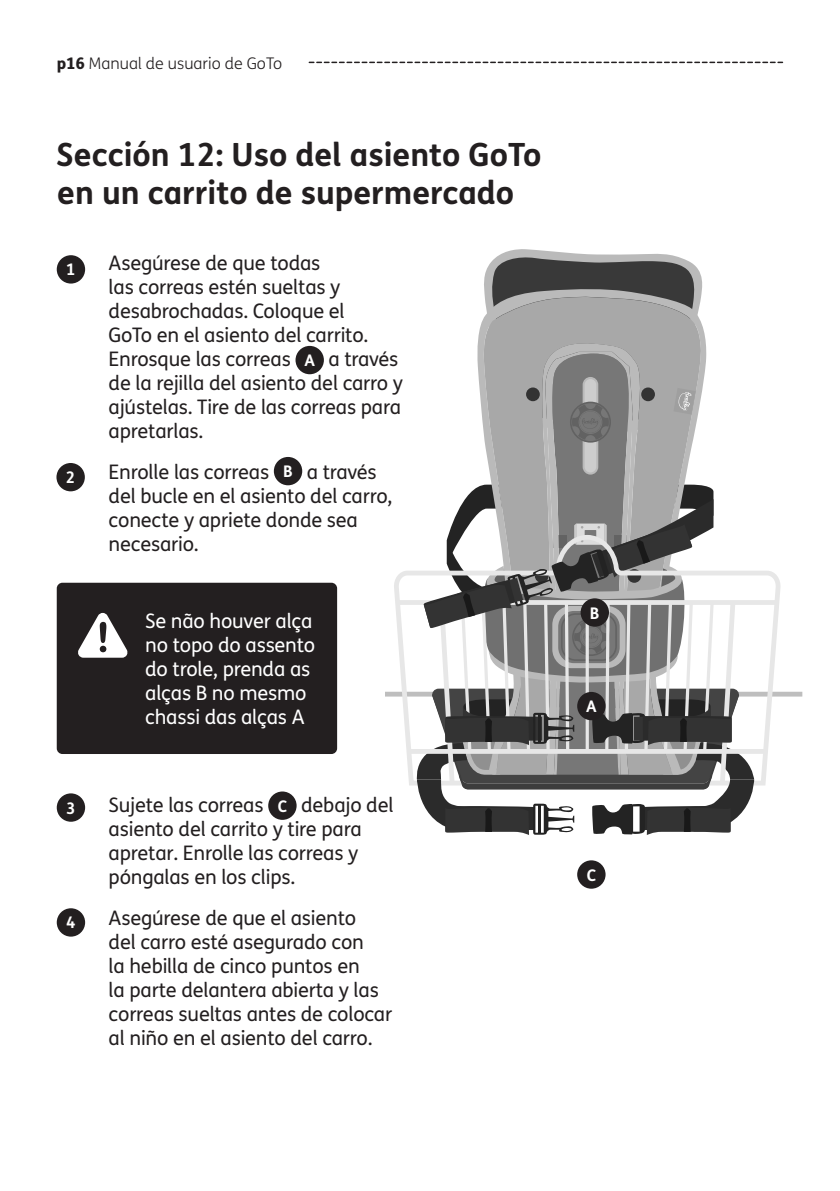
<style>
.page{position:relative;width:840px;height:1191px;background:#fff}
.page>*{position:absolute;margin:0;border:0;box-sizing:border-box;transform-origin:0 0}
.t1{font:700 32px/38.4px "FS Me";color:#231f20}
.t2{font:20px/24px "FS Me";letter-spacing:-.01em;color:#231f20}
.t3{font:20px/24px "FS Me";letter-spacing:-.01em;color:#fff}
.t4{font:300 16px "FS Me";color:#231f20}
.t5{font:700 16px "FS Me";color:#fff}
.s1{font-weight:800}
.s2{font-weight:700;font-size:16px;color:#fff}
</style>
<div class="page">
<svg style="left:309px;top:62px;width:473px;height:1px"></svg>
<div style="left:386px;top:691px;width:415px;height:5px;background:#bebebe"></div>
<svg style="left:498px;top:249px;width:176px;height:7px"></svg>
<svg style="left:395px;top:571px;width:388px;height:217px"></svg>
<div style="left:397px;top:600px;width:379px;height:5px;background:#e7e7e7"></div>
<div style="left:408px;top:749px;width:357px;height:5px;background:#e7e7e7"></div>
<svg style="left:411px;top:256px;width:342px;height:579px"></svg>
<div style="left:641px;top:387px;width:13px;height:14px;background:#333;border-radius:50%"></div>
<div style="left:525px;top:387px;width:14px;height:14px;background:#333;border-radius:50%"></div>
<div style="left:295px;top:346px;width:29px;height:28px;background:#231f20;border-radius:50%"></div>
<div style="left:274px;top:457px;width:28px;height:28px;background:#231f20;border-radius:50%"></div>
<div style="left:268px;top:791px;width:28px;height:29px;background:#231f20;border-radius:50%"></div>
<div style="left:57px;top:255px;width:28px;height:28px;background:#231f20;border-radius:50%"></div>
<div style="left:57px;top:793px;width:28px;height:28px;background:#231f20;border-radius:50%"></div>
<div style="left:57px;top:908px;width:28px;height:28px;background:#231f20;border-radius:50%"></div>
<div style="left:56px;top:463px;width:29px;height:28px;background:#231f20;border-radius:50%"></div>
<div style="left:577px;top:692px;width:28px;height:28px;background:#231f20;border-radius:50%"></div>
<div style="left:577px;top:860px;width:28px;height:28px;background:#231f20;border-radius:50%"></div>
<div style="left:57px;top:583px;width:280px;height:171px;background:#231f20;border-radius:6px"></div>
<svg style="left:78px;top:613px;width:50px;height:44px"></svg>
<div style="left:580px;top:598px;width:28px;height:28px;background:#231f20;border-radius:50%"></div>
<p class="t4" style="left:57px;top:52px;width:227px"><span class="s1">p16</span> Manual de usuario de GoTo</p>
<h1 class="t1" style="left:56px;top:134px;width:486px">Sección 12: Uso del asiento GoTo en un carrito de supermercado</h1>
<p class="t5" style="left:66px;top:257px;width:11px">1</p>
<p class="t5" style="left:66px;top:465px;width:11px">2</p>
<p class="t5" style="left:66px;top:795px;width:11px">3</p>
<p class="t5" style="left:66px;top:910px;width:11px">4</p>
<p class="t2" style="left:108px;top:251px;width:296px">Asegúrese de que todas<br>las correas estén sueltas y desabrochadas. Coloque el<br>GoTo en el asiento del carrito.<br>Enrosque las correas <span class="s2">A</span> a través de la rejilla del asiento del carro y ajústelas. Tire de las correas para apretarlas.</p>
<p class="t2" style="left:108px;top:460px;width:285px">Enrolle las correas <span class="s2">B</span> a través del bucle en el asiento del carro, conecte y apriete donde sea necesario.</p>
<p class="t3" style="left:145px;top:608px;width:171px">Se não houver alça no topo do assento do trole, prenda as alças B no mesmo chassi das alças A</p>
<p class="t5" style="left:589px;top:600px;width:11px">B</p>
<p class="t5" style="left:585px;top:694px;width:12px">A</p>
<p class="t2" style="left:108px;top:792px;width:286px">Sujete las correas <span class="s2">C</span> debajo del asiento del carrito y tire para apretar. Enrolle las correas y póngalas en los clips.</p>
<p class="t2" style="left:108px;top:905px;width:285px">Asegúrese de que el asiento<br>del carro esté asegurado con<br>la hebilla de cinco puntos en<br>la parte delantera abierta y las correas sueltas antes de colocar al niño en el asiento del carro.</p>
<p class="t5" style="left:586px;top:862px;width:11px">C</p>
</div>
